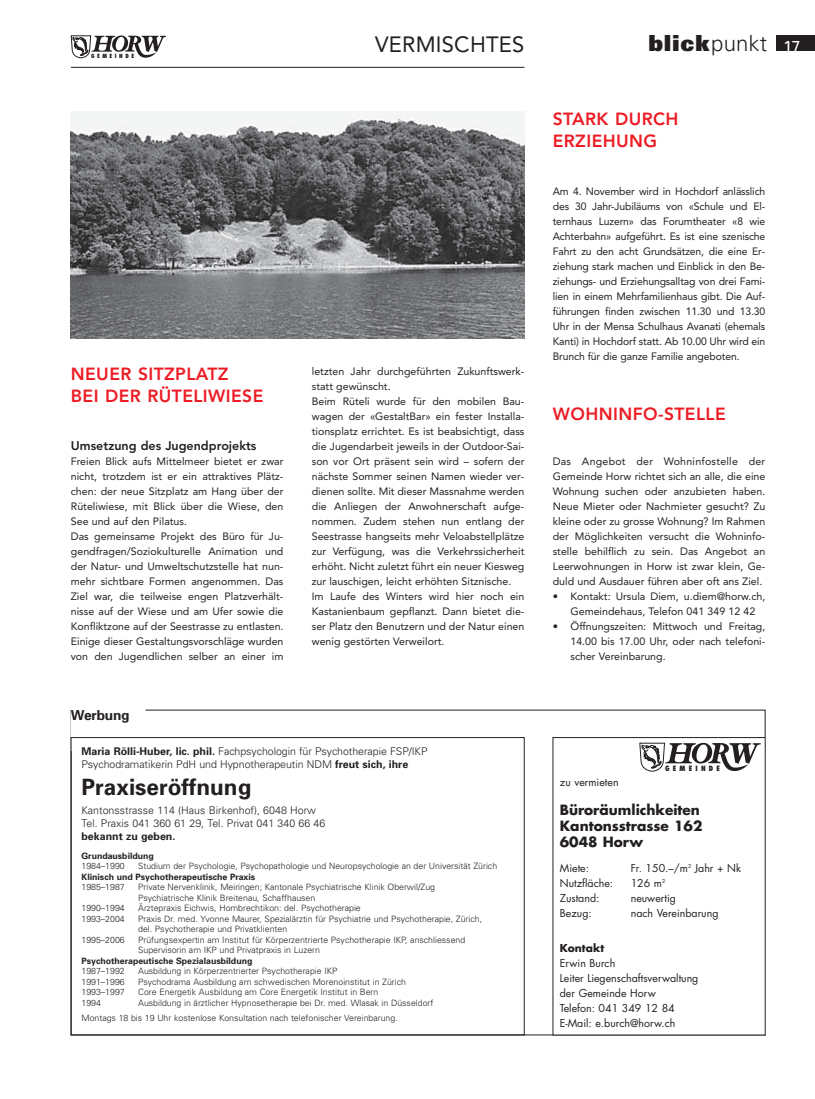
<style>
.page{position:relative;width:815px;height:1099px;background:#fff}
.page>*{position:absolute;margin:0;border:0;box-sizing:border-box;transform-origin:0 0}
.t1{font:700 22.5px "Univers";color:#231f20}
.t2{font:900 22.12px "Univers";letter-spacing:.05em;color:#231f20}
.t3{font:22px "Avenir";letter-spacing:.01em;color:#231f20}
.t4{font:800 17.5px/22.5px "Avenir";letter-spacing:.025em;color:#ed1c24}
.t5{font:700 13.75px/16.2px "Futura";color:#231f20}
.t6{font:700 13.75px "Univers";letter-spacing:-.015em;color:#231f20}
.t7{font:800 12.5px "Avenir";color:#231f20}
.t8{font:10.62px/15px "Avenir";color:#231f20}
.t9{font:300 10.62px/13.1px "Univers";letter-spacing:-.005em;color:#231f20}
.t10{font:10.62px/15px "Futura";color:#231f20}
.t11{font:700 10.62px "Univers";color:#231f20}
.t12{font:700 10.62px "Futura";color:#231f20}
.t13{font:300 8.75px/10.5px "Univers";color:#231f20}
.t14{font:700 8.75px "Univers";color:#231f20}
.t15{font:800 condensed 7.12px "Futura";letter-spacing:.45em;color:#231f20}
.t16{font:800 condensed 5.62px "Futura";letter-spacing:.45em;color:#231f20}
.s1{font-weight:300}
.s2{font-weight:400;font-size:15.88px;color:#fff}
.s3{font-weight:700}
</style>
<div class="page">
<svg style="left:71px;top:35px;width:94px;height:24px"></svg>
<hr style="left:71px;top:67px;width:453px;height:1px;background:#231f20">
<div style="left:776px;top:35px;width:39px;height:16px;background:#231f20"></div>
<svg style="left:639px;top:742px;width:122px;height:30px"></svg>
<div style="left:71px;top:737px;width:453px;height:298px;border:1px solid #231f20"></div>
<img style="left:71px;top:112px;width:453px;height:226px">
<p class="t16" style="left:91px;top:52px;width:45px">GEMEINDE</p>
<h3 class="t4" style="left:71px;top:363px;width:194px">NEUER SITZPLATZ<br>BEI DER RÜTELIWIESE</h3>
<p class="t7" style="left:71px;top:440px;width:187px">Umsetzung des Jugendprojekts</p>
<p class="t8" style="left:71px;top:454px;width:214px">Freien Blick aufs Mittelmeer bietet er zwar nicht, trotzdem ist er ein attraktives Plätz - chen: der neue Sitzplatz am Hang über der Rüteliwiese, mit Blick über die Wiese, den See und auf den Pilatus.<br>Das gemeinsame Projekt des Büro für Ju - gend fragen/Soziokulturelle Animation und der Natur- und Umweltschutzstelle hat nun&shy;mehr sichtbare Formen angenommen. Das Ziel war, die teilweise engen Platzver hält - nisse auf der Wiese und am Ufer sowie die Konfliktzone auf der Seestrasse zu entlasten.<br>Einige dieser Gestaltungsvorschläge wurden von den Jugendlichen selber an einer im</p>
<p class="t6" style="left:71px;top:710px;width:60px">Werbung</p>
<h3 class="t3" style="left:375px;top:34px;width:151px">VERMISCHTES</h3>
<h2 class="t2" style="left:648px;top:29px;width:154px">blick<span class="s1">punkt</span> <span class="s2">17</span></h2>
<p class="t8" style="left:312px;top:364px;width:214px">letzten Jahr durchgeführten Zukunftswerk - statt gewünscht.<br>Beim Rüteli wurde für den mobilen Bau - wagen der «GestaltBar» ein fester Installa - tions platz errichtet. Es ist beabsichtigt, dass die Jugendarbeit jeweils in der Outdoor-Sai - son vor Ort präsent sein wird – sofern der nächste Sommer seinen Namen wieder ver&shy;dienen sollte. Mit dieser Massnahme werden die Anliegen der Anwohnerschaft aufge&shy;nommen. Zudem stehen nun entlang der Seestrasse hangseits mehr Veloabstellplätze zur Verfügung, was die Verkehrssicherheit erhöht. Nicht zuletzt führt ein neuer Kiesweg zur lauschigen, leicht erhöhten Sitznische.<br>Im Laufe des Winters wird hier noch ein Kastanienbaum gepflanzt. Dann bietet die&shy;ser Platz den Benutzern und der Natur einen wenig gestörten Verweilort.</p>
<h3 class="t4" style="left:553px;top:108px;width:127px">STARK DURCH<br>ERZIEHUNG</h3>
<p class="t8" style="left:553px;top:184px;width:214px;text-align:justify">Am 4. November wird in Hochdorf anlässlich des 30 Jahr-Jubiläums von «Schule und El - ternhaus Luzern» das Forumtheater «8 wie Ach terbahn» aufgeführt. Es ist eine szenische Fahrt zu den acht Grundsätzen, die eine Er - ziehung stark machen und Einblick in den Be - ziehungs- und Erziehungsalltag von drei Fa mi - lien in einem Mehrfamilienhaus gibt. Die Auf - führungen finden zwischen 11.30 und 13.30<br>Uhr in der Mensa Schulhaus Avanati (ehemals Kanti) in Hochdorf statt. Ab 10.00 Uhr wird ein Brunch für die ganze Familie angeboten.</p>
<h3 class="t4" style="left:553px;top:403px;width:174px">WOHNINFO-STELLE</h3>
<p class="t8" style="left:553px;top:454px;width:214px;text-align:justify">Das Angebot der Wohninfostelle der Gemeinde Horw richtet sich an alle, die eine Wohnung suchen oder anzubieten haben.<br>Neue Mieter oder Nachmieter gesucht? Zu kleine oder zu grosse Wohnung? Im Rahmen der Möglichkeiten versucht die Wohninfo - stelle behilflich zu sein. Das Angebot an Leer wohnungen in Horw ist zwar klein, Ge - duld und Ausdauer führen aber oft ans Ziel.</p>
<p class="t8" style="left:570px;top:589px;width:196px;text-indent:-18px">• Kontakt: Ursula Diem, u.diem@horw.ch,<br>Gemeindehaus, Telefon 041 349 12 42</p>
<p class="t8" style="left:570px;top:619px;width:196px;text-align:justify;text-indent:-18px">• Öffnungszeiten: Mittwoch und Freitag, 14.00 bis 17.00 Uhr, oder nach telefoni&shy;scher Vereinbarung.</p>
<p class="t9" style="left:81px;top:745px;width:347px"><span class="s3">Maria Rölli-Huber, lic. phil.</span> Fachpsychologin für Psychotherapie FSP/IKP<br>Psychodrama tikerin PdH und Hypnotherapeutin NDM <span class="s3">freut sich, ihre</span></p>
<h1 class="t1" style="left:81px;top:779px;width:171px">Praxiseröffnung</h1>
<p class="t9" style="left:81px;top:805px;width:245px">Kantonsstrasse 114 (Haus Birkenhof), 6048 Horw<br>Tel. Praxis 041 360 61 29, Tel. Privat 041 340 66 46</p>
<p class="t11" style="left:81px;top:832px;width:95px">bekannt zu geben.</p>
<p class="t14" style="left:81px;top:852px;width:74px">Grundausbildung</p>
<p class="t13" style="left:81px;top:862px;width:45px">1984–1990</p>
<p class="t13" style="left:138px;top:862px;width:361px">Studium der Psychologie, Psychopathologie und Neuropsychologie an der Universität Zürich</p>
<p class="t14" style="left:81px;top:873px;width:175px">Klinisch und Psychotherapeutische Praxis</p>
<p class="t13" style="left:81px;top:883px;width:45px">1985–1987</p>
<p class="t13" style="left:138px;top:883px;width:298px">Private Nervenklinik, Meiringen; Kantonale Psychiatrische Klinik Oberwil/Zug<br>Psychiatrische Klinik Breitenau, Schaffhausen</p>
<p class="t13" style="left:81px;top:904px;width:45px">1990–1994</p>
<p class="t13" style="left:138px;top:904px;width:224px">Ärztepraxis Eichwis, Hombrechtikon: del. Psychotherapie</p>
<p class="t13" style="left:81px;top:914px;width:45px">1993–2004</p>
<p class="t13" style="left:138px;top:914px;width:345px">Praxis Dr. med. Yvonne Maurer, Spezialärztin für Psychiatrie und Psychotherapie, Zürich, del. Psychotherapie und Privatklienten</p>
<p class="t13" style="left:81px;top:935px;width:45px">1995–2006</p>
<p class="t13" style="left:138px;top:935px;width:329px">Prüfungsexpertin am Institut für Körperzentrierte Psychotherapie IKP, anschliessend<br>Supervisorin am IKP und Privatpraxis in Luzern</p>
<p class="t14" style="left:81px;top:957px;width:172px">Psychotherapeutische Spezialausbildung</p>
<p class="t13" style="left:81px;top:967px;width:45px">1987–1992</p>
<p class="t13" style="left:138px;top:967px;width:201px">Ausbildung in Körperzentrierter Psychotherapie IKP</p>
<p class="t13" style="left:81px;top:977px;width:45px">1991–1996</p>
<p class="t13" style="left:138px;top:977px;width:269px">Psychodrama Ausbildung am schwedischen Morenoinstitut in Zürich</p>
<p class="t13" style="left:81px;top:988px;width:45px">1993–1997</p>
<p class="t13" style="left:138px;top:988px;width:242px">Core Energetik Ausbildung am Core Energetik Institut in Bern</p>
<p class="t13" style="left:81px;top:998px;width:21px">1994</p>
<p class="t13" style="left:81px;top:996px;width:353px;line-height:15.5px;text-indent:57px">Ausbildung in ärztlicher Hypnosetherapie bei Dr. med. Wlasak in Düsseldorf<br>Montags 18 bis 19 Uhr kostenlose Konsultation nach telefonischer Vereinbarung.</p>
<p class="t15" style="left:665px;top:763px;width:56px">GEMEINDE</p>
<p class="t10" style="left:560px;top:774px;width:60px">zu vermieten</p>
<p class="t5" style="left:560px;top:801px;width:144px">Büroräumlichkeiten<br>Kantonsstrasse 162<br>6048 Horw</p>
<p class="t10" style="left:560px;top:861px;width:31px">Miete:</p>
<p class="t10" style="left:631px;top:861px;width:112px">Fr. 150.–/m<sup>2</sup> Jahr + Nk</p>
<p class="t10" style="left:560px;top:876px;width:55px">Nutzfläche:</p>
<p class="t10" style="left:631px;top:876px;width:36px">126 m<sup>2</sup></p>
<p class="t10" style="left:560px;top:891px;width:41px">Zustand:</p>
<p class="t10" style="left:631px;top:891px;width:47px">neuwertig</p>
<p class="t10" style="left:560px;top:906px;width:33px">Bezug:</p>
<p class="t10" style="left:631px;top:906px;width:89px">nach Vereinbarung</p>
<p class="t12" style="left:560px;top:942px;width:46px">Kontakt</p>
<p class="t10" style="left:560px;top:956px;width:140px">Erwin Burch<br>Leiter Liegenschaftsverwaltung der Gemeinde Horw<br>Telefon: 041 349 12 84<br>E-Mail: e.burch@horw.ch</p>
</div>
